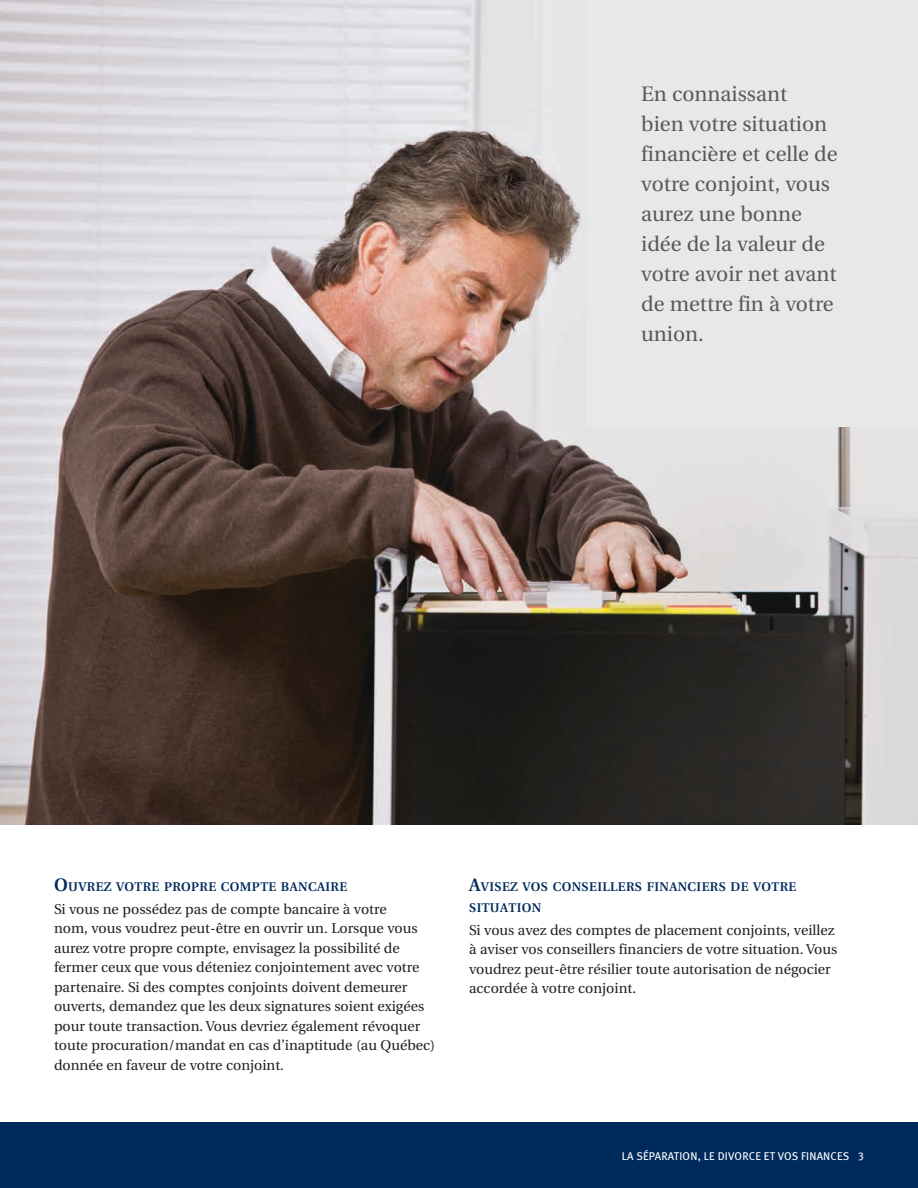
<style>
.page{position:relative;width:918px;height:1188px;background:#fff}
.page>*{position:absolute;margin:0;border:0;box-sizing:border-box;transform-origin:0 0}
.t1{font:21px/30px "Utopia";color:#58595b}
.t2{font:14.25px/19.5px "Utopia";color:#231f20}
.t3{font:600 12.6px/21px "Utopia";letter-spacing:.03em;color:#002a5c}
.t4{font:11.25px "Meta Book LF";letter-spacing:.02em;color:#fff}
.s1{font-size:18px}
</style>
<div class="page">
<div style="left:0;top:1122px;width:918px;height:66px;background:#002a5c"></div>
<img style="left:0;top:0;width:918px;height:824px">
<div style="left:587px;top:0;width:331px;height:427px;background:#e7e8e8"></div>
<h1 class="t1" style="left:641px;top:79px;width:198px">En connaissant<br>bien votre situation financière et celle de votre conjoint, vous aurez une bonne idée de la valeur de votre avoir net avant de mettre fin à votre union.</h1>
<p class="t3" style="left:54px;top:876px;width:295px"><span class="s1">O</span>UVREZ VOTRE PROPRE COMPTE BANCAIRE</p>
<p class="t2" style="left:54px;top:899px;width:383px">Si vous ne possédez pas de compte bancaire à votre<br>nom, vous voudrez peut-être en ouvrir un. Lorsque vous aurez votre propre compte, envisagez la possibilité de fermer ceux que vous déteniez conjointement avec votre partenaire. Si des comptes conjoints doivent demeurer ouverts, demandez que les deux signatures soient exigées pour toute transaction. Vous devriez également révoquer toute procuration/mandat en cas d’inaptitude (au Québec) donnée en faveur de votre conjoint.</p>
<p class="t3" style="left:469px;top:876px;width:329px"><span class="s1">A</span>VISEZ VOS CONSEILLERS FINANCIERS DE VOTRE<br>SITUATION</p>
<p class="t2" style="left:469px;top:920px;width:370px">Si vous avez des comptes de placement conjoints, veillez à aviser vos conseillers financiers de votre situation. Vous voudrez peut-être résilier toute autorisation de négocier accordée à votre conjoint.</p>
<p class="t4" style="left:622px;top:1150px;width:244px">LA SÉPARATION, LE DIVORCE ET VOS FINANCES 3</p>
</div>
